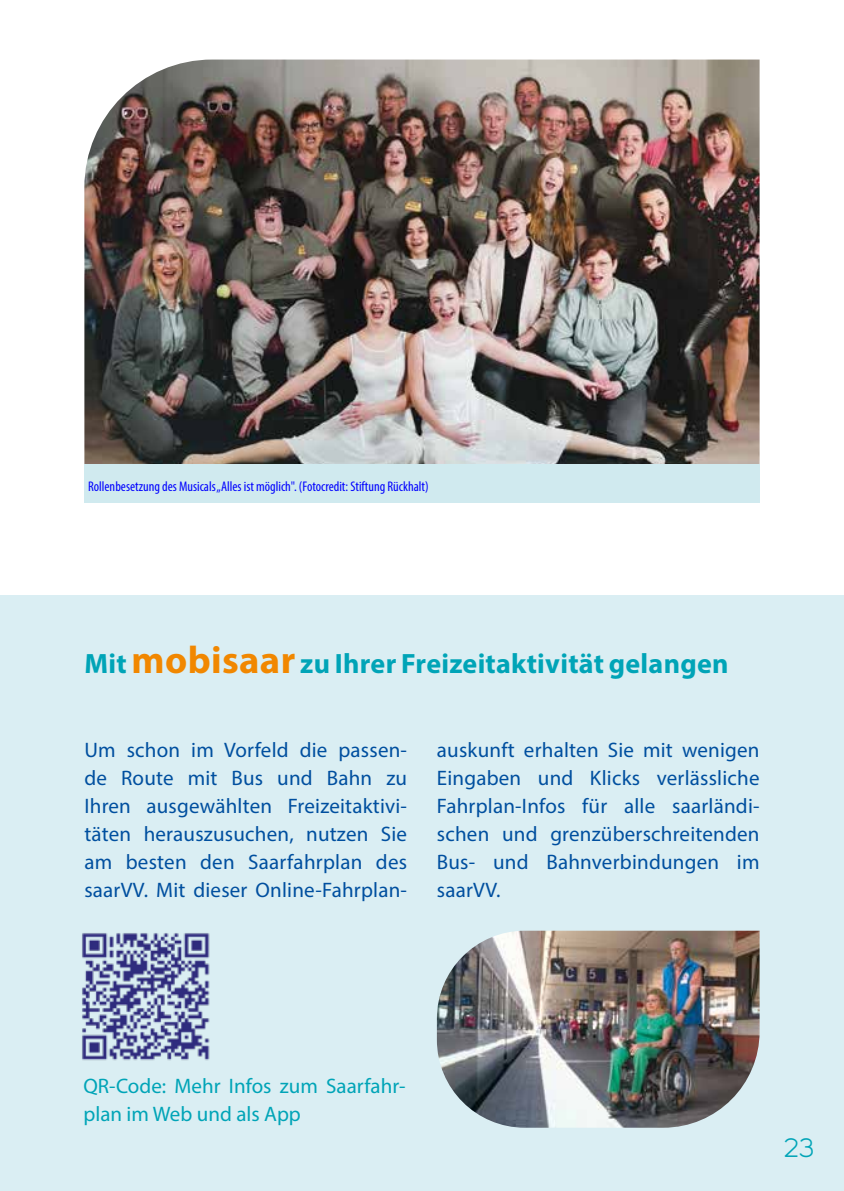
<style>
.page{position:relative;width:844px;height:1191px;background:#fff}
.page>*{position:absolute;margin:0;border:0;box-sizing:border-box;transform-origin:0 0}
.t1{font:700 28px "Myriad Pro";letter-spacing:.01em;color:#00a4b7}
.t2{font:26.25px "Uni Sans";color:#00a4b7}
.t3{font:21px/28px "Myriad Pro";letter-spacing:.01em;color:#004f9f;text-align:justify}
.t4{font:21px/28px "Myriad Pro";color:#00a4b7}
.t5{font:condensed 14px "Myriad Pro";color:#00f}
.s1{font-size:38.5px;color:#f18700}
</style>
<div class="page">
<div style="left:0;top:595px;width:843px;height:596px;background:#daeef3"></div>
<img style="left:84px;top:60px;width:675px;height:404px">
<img style="left:82px;top:933px;width:128px;height:128px">
<div style="left:84px;top:464px;width:675px;height:39px;background:#d0eaef"></div>
<img style="left:437px;top:930px;width:322px;height:197px">
<p class="t5" style="left:88px;top:477px;width:342px">Rollenbesetzung des Musicals „Alles ist möglich". (Fotocredit: Stiftung Rückhalt)</p>
<h1 class="t1" style="left:84px;top:645px;width:645px">Mit <span class="s1">mobisaar</span> zu Ihrer Freizeitaktivität gelangen</h1>
<p class="t3" style="left:84px;top:735px;width:324px">Um schon im Vorfeld die passen&shy;de Route mit Bus und Bahn zu Ihren ausgewählten Freizeitaktivi&shy;täten herauszusuchen, nutzen Sie am besten den Saarfahrplan des saarVV. Mit dieser Online-Fahrplan-</p>
<p class="t3" style="left:437px;top:735px;width:324px">auskunft erhalten Sie mit wenigen Eingaben und Klicks verlässliche Fahrplan-Infos für alle saarländi&shy;schen und grenzüberschreitenden Bus- und Bahnverbindungen im saarVV.</p>
<p class="t4" style="left:83px;top:1071px;width:323px">QR-Code: Mehr Infos zum Saarfahr&shy;plan im Web und als App</p>
<p class="t2" style="left:783px;top:1132px;width:32px">23</p>
</div>
